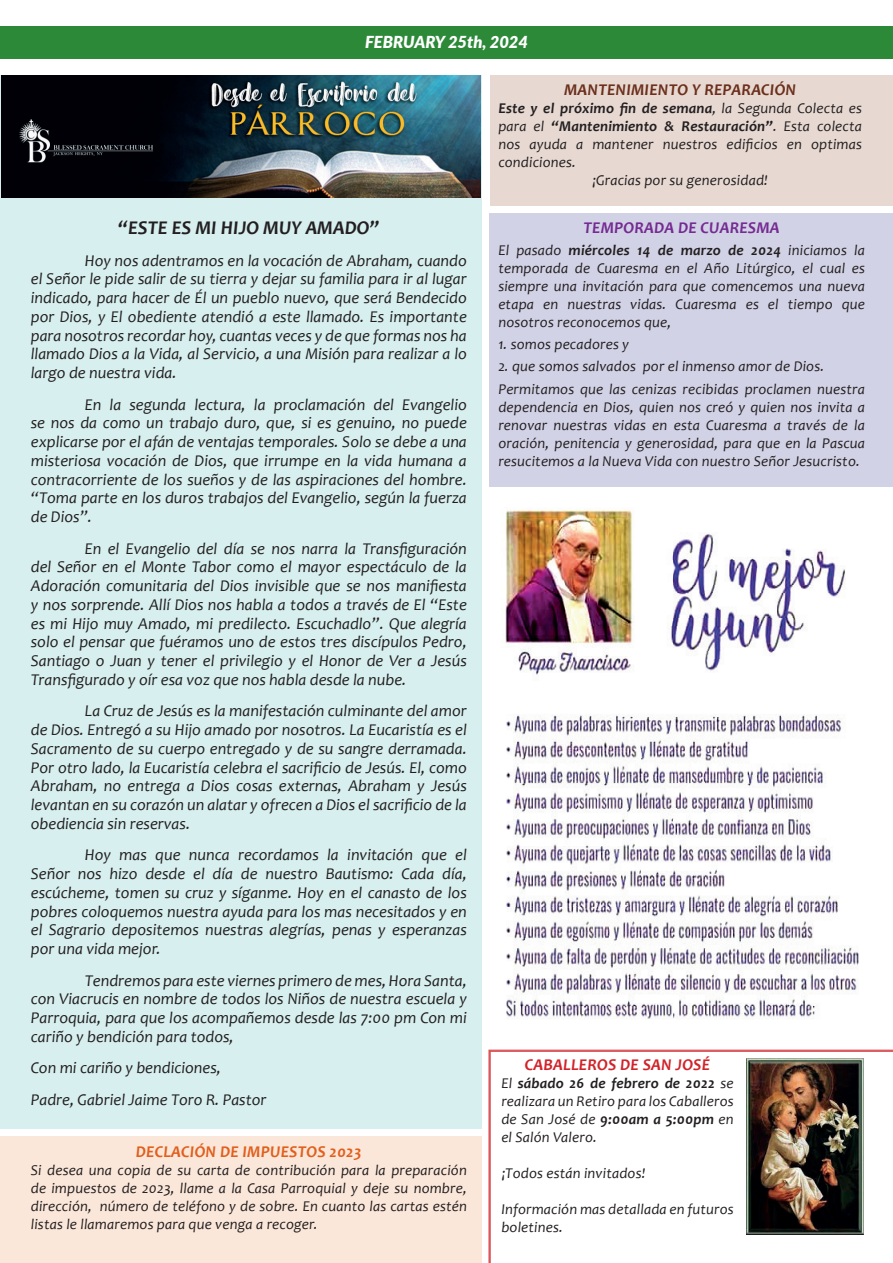
<style>
.page{position:relative;width:893px;height:1263px;background:#fff}
.page>*{position:absolute;margin:0;border:0;box-sizing:border-box;transform-origin:0 0}
.t1{font:italic 700 19.5px "Candara";color:#231f20}
.t2{font:italic 16.5px/18.8px "Candara";color:#231f20;text-align:justify}
.t3{font:italic 700 16.5px "Candara";letter-spacing:.01em;color:#e15f1d}
.t4{font:italic 700 16.5px "Candara";letter-spacing:.01em;color:#6c2f1c}
.t5{font:italic 700 16.5px "Candara";letter-spacing:.01em;color:#752b91}
.t6{font:italic 700 16.5px "Candara";letter-spacing:.01em;color:#d1232a}
.t7{font:italic 900 16.5px "Lato";color:#fff}
.t8{font:italic 15px/18px "Candara";letter-spacing:.01em;color:#231f20;text-align:justify}
.t9{font:italic 700 15px "Candara";letter-spacing:.01em;color:#231f20}
.s1{font-weight:400}
.s2{font-weight:700}
</style>
<div class="page">
<div style="left:0;top:26px;width:893px;height:33px;background:#2b8938"></div>
<div style="left:0;top:75px;width:482px;height:1054px;background:#d7efef"></div>
<img style="left:2px;top:75px;width:478px;height:122px">
<div style="left:489px;top:213px;width:404px;height:274px;background:#d2d2e6"></div>
<div style="left:0;top:1136px;width:482px;height:127px;background:#fbe7d9"></div>
<div style="left:490px;top:75px;width:403px;height:131px;background:#e7d9d2"></div>
<svg style="left:490px;top:1051px;width:403px;height:212px"></svg>
<img style="left:746px;top:1059px;width:117px;height:175px">
<img style="left:505px;top:510px;width:354px;height:509px">
<p class="t7" style="left:365px;top:30px;width:164px">FEBRUARY 25th, 2024</p>
<p class="t1" style="left:118px;top:216px;width:263px">“ESTE ES MI HIJO MUY AMADO”</p>
<p class="t2" style="left:31px;top:251px;width:438px;text-indent:54px">Hoy nos adentramos en la vocación de Abraham, cuando el Señor le pide salir de su tierra y dejar su familia para ir al lugar indicado, para hacer de Él un pueblo nuevo, que será Bendecido por Dios, y El obediente atendió a este llamado. Es importante para nosotros recordar hoy, cuantas veces y de que formas nos ha llamado Dios a la Vida, al Servicio, a una Misión para realizar a lo largo de nuestra vida.</p>
<p class="t2" style="left:31px;top:395px;width:438px;text-indent:54px">En la segunda lectura, la proclamación del Evangelio se nos da como un trabajo duro, que, si es genuino, no puede explicarse por el afán de ventajas temporales. Solo se debe a una misteriosa vocación de Dios, que irrumpe en la vida humana a contracorriente de los sueños y de las aspiraciones del hombre. “Toma parte en los duros trabajos del Evangelio, según la fuerza de Dios”.</p>
<p class="t2" style="left:31px;top:539px;width:438px;text-indent:54px">En el Evangelio del día se nos narra la Transfiguración del Señor en el Monte Tabor como el mayor espectáculo de la Adoración comunitaria del Dios invisible que se nos manifiesta y nos sorprende. Allí Dios nos habla a todos a través de El “Este es mi Hijo muy Amado, mi predilecto. Escuchadlo”. Que alegría solo el pensar que fuéramos uno de estos tres discípulos Pedro, Santiago o Juan y tener el privilegio y el Honor de Ver a Jesús Transfigurado y oír esa voz que nos habla desde la nube.</p>
<p class="t2" style="left:31px;top:701px;width:438px;text-indent:54px">La Cruz de Jesús es la manifestación culminante del amor de Dios. Entregó a su Hijo amado por nosotros. La Eucaristía es el Sacramento de su cuerpo entregado y de su sangre derramada.<br>Por otro lado, la Eucaristía celebra el sacrificio de Jesús. El, como Abraham, no entrega a Dios cosas externas, Abraham y Jesús levantan en su corazón un alatar y ofrecen a Dios el sacrificio de la obediencia sin reservas.</p>
<p class="t2" style="left:31px;top:845px;width:438px;text-indent:54px">Hoy mas que nunca recordamos la invitación que el Señor nos hizo desde el día de nuestro Bautismo: Cada día, escúcheme, tomen su cruz y síganme. Hoy en el canasto de los pobres coloquemos nuestra ayuda para los mas necesitados y en el Sagrario depositemos nuestras alegrías, penas y esperanzas por una vida mejor.</p>
<p class="t2" style="left:31px;top:971px;width:438px;text-indent:54px">Tendremos para este viernes primero de mes, Hora Santa, con Viacrucis en nombre de todos los Niños de nuestra escuela y Parroquia, para que los acompañemos desde las 7:00 pm Con mi cariño y bendición para todos,</p>
<p class="t2" style="left:31px;top:1052px;width:237px;line-height:31.5px">Con mi cariño y bendiciones,<br>Padre, Gabriel Jaime Toro R. Pastor</p>
<p class="t3" style="left:136px;top:1142px;width:227px">DECLACIÓN DE IMPUESTOS 2023</p>
<p class="t8" style="left:31px;top:1161px;width:438px">Si desea una copia de su carta de contribución para la preparación de impuestos de 2023, llame a la Casa Parroquial y deje su nombre, dirección, número de teléfono y de sobre. En cuanto las cartas estén listas le llamaremos para que venga a recoger.</p>
<p class="t4" style="left:564px;top:79px;width:234px">MANTENIMIENTO Y REPARACIÓN</p>
<p class="t9" style="left:498px;top:99px;width:365px">Este y el próximo fin de semana<span class="s1">, la Segunda Colecta es</span></p>
<p class="t9" style="left:498px;top:117px;width:365px"><span class="s1">para el</span> “Mantenimiento &amp; Restauración”<span class="s1">. Esta colecta</span></p>
<p class="t8" style="left:498px;top:135px;width:365px">nos ayuda a mantener nuestros edificios en optimas</p>
<p class="t8" style="left:498px;top:153px;width:79px">condiciones.</p>
<p class="t8" style="left:592px;top:171px;width:177px">¡Gracias por su generosidad!</p>
<p class="t5" style="left:584px;top:217px;width:198px">TEMPORADA DE CUARESMA</p>
<p class="t8" style="left:498px;top:241px;width:368px">El pasado <span class="s2">miércoles 14 de marzo de 2024</span> iniciamos la temporada de Cuaresma en el Año Litúrgico, el cual es siempre una invitación para que comencemos una nueva etapa en nuestras vidas. Cuaresma es el tiempo que nosotros reconocemos que,</p>
<p class="t8" style="left:498px;top:335px;width:132px">1. somos pecadores y</p>
<p class="t8" style="left:498px;top:355px;width:368px;line-height:22.2px">2. que somos salvados por el inmenso amor de Dios.<br>Permitamos que las cenizas recibidas proclamen nuestra</p>
<p class="t8" style="left:498px;top:397px;width:368px">dependencia en Dios, quien nos creó y quien nos invita a renovar nuestras vidas en esta Cuaresma a través de la oración, penitencia y generosidad, para que en la Pascua resucitemos a la Nueva Vida con nuestro Señor Jesucristo.</p>
<p class="t6" style="left:525px;top:1054px;width:187px">CABALLEROS DE SAN JOSÉ</p>
<p class="t8" style="left:501px;top:1074px;width:234px">El <span class="s2">sábado 26 de febrero de 2022</span> se realizara un Retiro para los Caballeros de San José de <span class="s2">9:00am a 5:00pm</span> en el Salón Valero.</p>
<p class="t8" style="left:501px;top:1164px;width:146px">¡Todos están invitados!</p>
<p class="t8" style="left:501px;top:1200px;width:234px">Información mas detallada en futuros boletines.</p>
</div>
